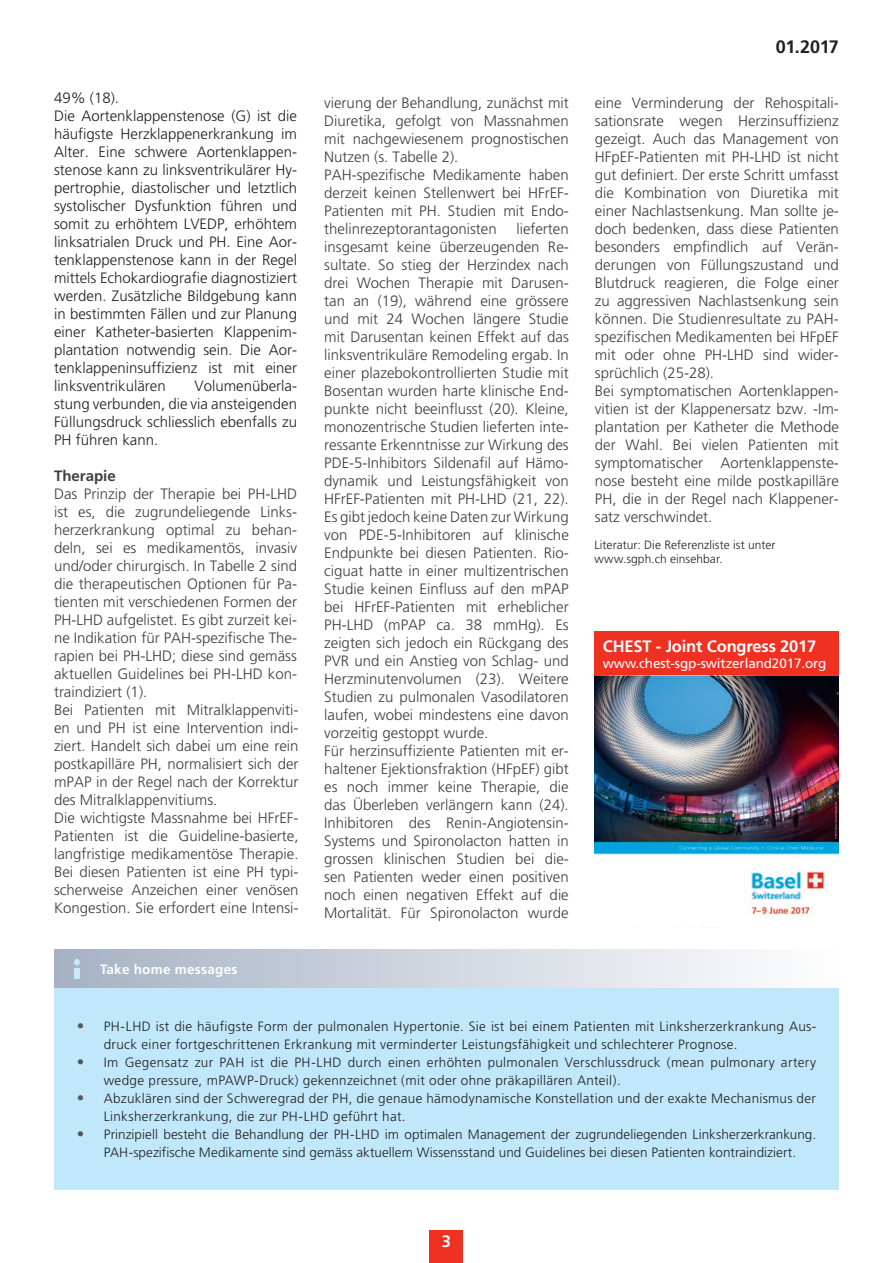
<style>
.page{position:relative;width:893px;height:1263px;background:#fff}
.page>*{position:absolute;margin:0;border:0;box-sizing:border-box;transform-origin:0 0}
.t1{font:700 18px "Frutiger";letter-spacing:-.02em;color:#231f20}
.t2{font:700 16.5px "Frutiger";letter-spacing:-.01em;color:#fff}
.t3{font:300 15px/18px "Frutiger";color:#3e3e3f}
.t4{font:300 15px/18px "Frutiger";color:#231f20}
.t5{font:700 15px "Frutiger";color:#3e3e3f}
.t6{font:300 13.5px/18px "Frutiger";letter-spacing:.02em;color:#231f20}
.t7{font:13.5px "Frutiger";letter-spacing:-.01em;color:#fff}
.t8{font:700 13.5px "Frutiger";letter-spacing:.02em;color:#fff}
.t9{font:300 12px/14.4px "Frutiger";letter-spacing:.005em;color:#231f20}
.s1{font-weight:700;font-size:15px;color:#57585a}
</style>
<div class="page">
<div style="left:430px;top:1230px;width:33px;height:33px;background:#ef3122"></div>
<div style="left:54px;top:988px;width:785px;height:201px;background:#c1e8fa"></div>
<div style="left:54px;top:950px;width:785px;height:38px;background:linear-gradient(to right,#a6b2c4,#fefefe)"></div>
<div style="left:74px;top:968px;width:6px;height:10px;background:#c6eafa"></div>
<svg style="left:74px;top:959px;width:6px;height:6px"></svg>
<div style="left:594px;top:632px;width:245px;height:44px;background:#ef3122"></div>
<img style="left:594px;top:676px;width:245px;height:240px">
<p class="t4" style="left:54px;top:89px;width:245px">49% (18).<br>Die Aortenklappenstenose (G) ist die häufigste Herzklappenerkrankung im Alter. Eine schwere Aortenklappen&shy;stenose kann zu linksventrikulärer Hy&shy;pertrophie, diastolischer und letztlich systolischer Dysfunktion führen und somit zu erhöhtem LVEDP, erhöhtem linksatrialen Druck und PH. Eine Aor&shy;tenklappenstenose kann in der Regel mittels Echokardiografie diagnostiziert werden. Zusätzliche Bildgebung kann in bestimmten Fällen und zur Planung einer Katheter-basierten Klappenim&shy;plantation notwendig sein. Die Aor&shy;tenklappeninsuffizienz ist mit einer linksventrikulären</p>
<p class="t4" style="left:54px;top:377px;width:245px;text-align:justify;text-indent:140px">Volumenüberla&shy;stung verbunden, die via ansteigenden Füllungsdruck schliesslich ebenfalls zu PH führen kann.</p>
<p class="t5" style="left:54px;top:467px;width:63px">Therapie</p>
<p class="t3" style="left:54px;top:485px;width:246px">Das Prinzip der Therapie bei PH-LHD ist es, die zugrundeliegende Links&shy;herzerkrankung optimal zu behan&shy;deln, sei es medikamentös, invasiv und/oder chirurgisch. In Tabelle 2 sind die therapeutischen Optionen für Pa&shy;tienten mit verschiedenen Formen der PH-LHD aufgelistet. Es gibt zurzeit kei&shy;ne Indikation für PAH-spezifische The&shy;rapien bei PH-LHD; diese sind gemäss aktuellen Guidelines bei PH-LHD kon&shy;traindiziert (1).<br>Bei Patienten mit Mitralklappenviti&shy;en und PH ist eine Intervention indi&shy;ziert. Handelt sich dabei um eine rein postkapilläre PH, normalisiert sich der mPAP in der Regel nach der Korrektur des Mitralklappenvitiums.<br>Die wichtigste Massnahme bei HFrEF-Patienten ist die Guideline-basierte, langfristige medikamentöse Therapie.<br>Bei diesen Patienten ist eine PH typi&shy;scherweise Anzeichen einer venösen Kongestion. Sie erfordert eine Intensi-</p>
<p class="t8" style="left:100px;top:961px;width:139px">Take home messages</p>
<p class="t3" style="left:324px;top:94px;width:246px">vierung der Behandlung, zunächst mit Diuretika, gefolgt von Massnahmen mit nachgewiesenem prognostischen Nutzen (s. Tabelle 2).<br>PAH-spezifische Medikamente haben derzeit keinen Stellenwert bei HFrEF-Patienten mit PH. Studien mit Endo&shy;thelinrezeptorantagonisten</p>
<p class="t3" style="left:324px;top:220px;width:246px;text-indent:192px">lieferten insgesamt keine überzeugenden Re&shy;sultate. So stieg der Herzindex nach drei Wochen Therapie mit Darusen&shy;tan an (19), während eine grössere und mit 24 Wochen längere Studie mit Darusentan keinen Effekt auf das linksventrikuläre Remodeling ergab. In einer plazebokontrollierten Studie mit Bosentan wurden harte klinische End&shy;punkte nicht beeinflusst (20). Kleine, monozentrische Studien lieferten inte&shy;ressante Erkenntnisse zur Wirkung des PDE-5-Inhibitors Sildenafil auf Hämo&shy;dynamik und Leistungsfähigkeit von HFrEF-Patienten mit PH-LHD (21, 22).<br>Es gibt jedoch keine Daten zur Wirkung von PDE-5-Inhibitoren auf klinische Endpunkte bei diesen Patienten. Rio&shy;ciguat hatte in einer multizentrischen Studie keinen Einfluss auf den mPAP bei HFrEF-Patienten mit erheblicher PH-LHD (mPAP ca. 38 mmHg). Es zeigten sich jedoch ein Rückgang des PVR und ein Anstieg von Schlag- und Herzminutenvolumen (23). Weitere Studien zu pulmonalen Vasodilatoren laufen, wobei mindestens eine davon vorzeitig gestoppt wurde.<br>Für herzinsuffiziente Patienten mit er&shy;haltener Ejektionsfraktion (HFpEF) gibt es noch immer keine Therapie, die das Überleben verlängern kann (24).<br>Inhibitoren des Renin-Angiotensin-Systems und Spironolacton hatten in grossen klinischen Studien bei die&shy;sen Patienten weder einen positiven noch einen negativen Effekt auf die Mortalität. Für Spironolacton wurde</p>
<p class="t1" style="left:776px;top:36px;width:65px">01.2017</p>
<p class="t3" style="left:595px;top:94px;width:245px">eine Verminderung der Rehospitali&shy;sationsrate wegen Herzinsuffizienz gezeigt. Auch das Management von HFpEF-Patienten mit PH-LHD ist nicht gut definiert. Der erste Schritt umfasst die Kombination von Diuretika mit einer Nachlastsenkung. Man sollte je&shy;doch bedenken, dass diese Patienten besonders empfindlich auf Verän&shy;derungen von Füllungszustand und Blutdruck reagieren, die Folge einer zu aggressiven Nachlastsenkung sein können. Die Studienresultate zu PAH&shy;spezifischen Medikamenten bei HFpEF mit oder ohne PH-LHD sind wider&shy;sprüchlich (25-28).<br>Bei symptomatischen Aortenklappen&shy;vitien ist der Klappenersatz bzw. -Im&shy;plantation per Katheter die Methode der Wahl. Bei vielen Patienten mit symptomatischer Aortenklappenste&shy;nose besteht eine milde postkapilläre PH, die in der Regel nach Klappener&shy;satz verschwindet.</p>
<p class="t9" style="left:594px;top:538px;width:183px">Literatur: Die Referenzliste ist unter www.sgph.ch einsehbar.</p>
<p class="t2" style="left:603px;top:636px;width:215px">CHEST - Joint Congress 2017</p>
<p class="t7" style="left:603px;top:655px;width:225px">www.chest-sgp-switzerland2017.org</p>
<p class="t6" style="left:104px;top:1017px;width:714px;text-indent:-27px"><span class="s1">•</span> PH-LHD ist die häufigste Form der pulmonalen Hypertonie. Sie ist bei einem Patienten mit Linksherzerkrankung Aus&shy;druck einer fortgeschrittenen Erkrankung mit verminderter Leistungsfähigkeit und schlechterer Prognose.</p>
<p class="t6" style="left:104px;top:1053px;width:714px;text-indent:-27px"><span class="s1">•</span> Im Gegensatz zur PAH ist die PH-LHD durch einen erhöhten pulmonalen Verschlussdruck (mean pulmonary artery wedge pressure, mPAWP-Druck) gekennzeichnet (mit oder ohne präkapillären Anteil).</p>
<p class="t6" style="left:104px;top:1089px;width:714px;text-indent:-27px"><span class="s1">•</span> Abzuklären sind der Schweregrad der PH, die genaue hämodynamische Konstellation und der exakte Mechanismus der<br>Linksherzerkrankung, die zur PH-LHD geführt hat.</p>
<p class="t6" style="left:77px;top:1125px;width:741px;text-align:center"><span class="s1">•</span> Prinzipiell besteht die Behandlung der PH-LHD im optimalen Management der zugrundeliegenden Linksherzerkrankung.<br>PAH-spezifische Medikamente sind gemäss aktuellem Wissensstand und Guidelines bei diesen Patienten kontraindiziert.</p>
<p class="t2" style="left:442px;top:1231px;width:11px">3</p>
</div>
